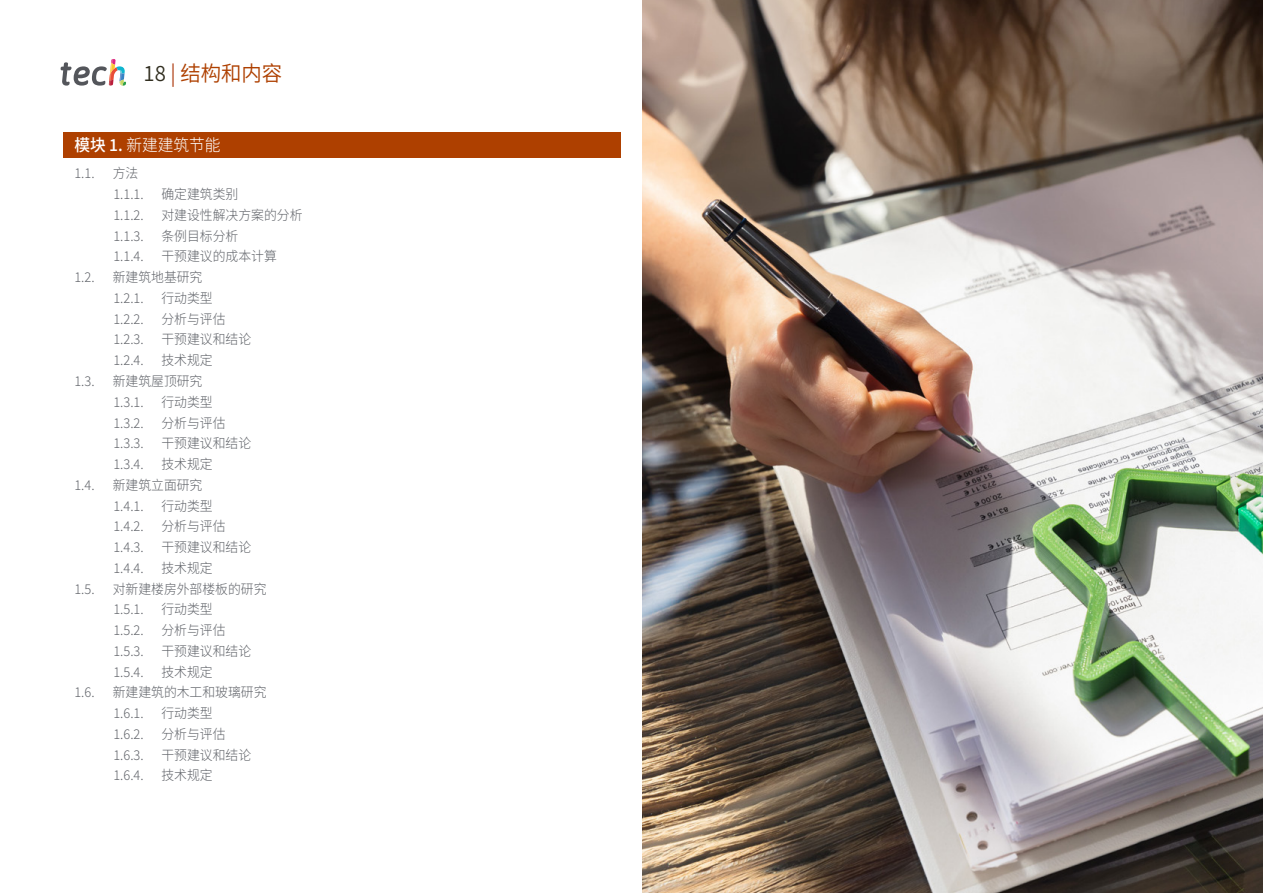
<style>
.page{position:relative;width:1263px;height:893px;background:#fff}
.page>*{position:absolute;margin:0;border:0;box-sizing:border-box;transform-origin:0 0}
.t1{font:21px "Source Han Sans CN";color:#ae4000}
.t2{font:300 16.5px "Source Han Sans CN";color:#fff;scale:.95 1}
.t3{font:300 13.5px/20.7px "Source Han Sans CN";color:#61646a;scale:.95 1}
.s1{color:#312e20}
.s2{color:#b04117}
.s3{font-weight:500}
</style>
<div class="page">
<div style="left:63px;top:132px;width:558px;height:25px;background:#ae4000"></div>
<svg style="left:61px;top:59px;width:65px;height:27px"></svg>
<img style="left:642px;top:0;width:621px;height:893px">
<h1 class="t1" style="left:144px;top:61px;width:140px"><span class="s1">18</span> <span class="s2">|</span> 结构和内容</h1>
<p class="t2" style="left:74px;top:136px;width:155px"><span class="s3">模块 1.</span> 新建建筑节能</p>
<p class="t3" style="left:74px;top:163px;width:23px">1.1.</p>
<p class="t3" style="left:113px;top:163px;width:34px">方法<br>1.1.1.</p>
<p class="t3" style="left:161px;top:184px;width:83px">确定建筑类别</p>
<p class="t3" style="left:113px;top:205px;width:33px">1.1.2.</p>
<p class="t3" style="left:161px;top:205px;width:150px">对建设性解决方案的分析</p>
<p class="t3" style="left:113px;top:226px;width:33px">1.1.3.</p>
<p class="t3" style="left:161px;top:226px;width:83px">条例目标分析</p>
<p class="t3" style="left:113px;top:246px;width:33px">1.1.4.</p>
<p class="t3" style="left:161px;top:246px;width:123px">干预建议的成本计算</p>
<p class="t3" style="left:74px;top:267px;width:23px">1.2.</p>
<p class="t3" style="left:113px;top:267px;width:96px">新建筑地基研究<br>1.2.1.</p>
<p class="t3" style="left:161px;top:288px;width:55px">行动类型</p>
<p class="t3" style="left:113px;top:309px;width:33px">1.2.2.</p>
<p class="t3" style="left:161px;top:309px;width:69px">分析与评估</p>
<p class="t3" style="left:113px;top:329px;width:33px">1.2.3.</p>
<p class="t3" style="left:161px;top:329px;width:96px">干预建议和结论</p>
<p class="t3" style="left:113px;top:350px;width:33px">1.2.4.</p>
<p class="t3" style="left:161px;top:350px;width:55px">技术规定</p>
<p class="t3" style="left:74px;top:371px;width:23px">1.3.</p>
<p class="t3" style="left:113px;top:371px;width:96px">新建筑屋顶研究<br>1.3.1.</p>
<p class="t3" style="left:161px;top:392px;width:55px">行动类型</p>
<p class="t3" style="left:113px;top:412px;width:33px">1.3.2.</p>
<p class="t3" style="left:161px;top:412px;width:69px">分析与评估</p>
<p class="t3" style="left:113px;top:433px;width:33px">1.3.3.</p>
<p class="t3" style="left:161px;top:433px;width:96px">干预建议和结论</p>
<p class="t3" style="left:113px;top:454px;width:33px">1.3.4.</p>
<p class="t3" style="left:161px;top:454px;width:55px">技术规定</p>
<p class="t3" style="left:74px;top:475px;width:23px">1.4.</p>
<p class="t3" style="left:113px;top:475px;width:96px">新建筑立面研究<br>1.4.1.</p>
<p class="t3" style="left:161px;top:495px;width:55px">行动类型</p>
<p class="t3" style="left:113px;top:516px;width:33px">1.4.2.</p>
<p class="t3" style="left:161px;top:516px;width:69px">分析与评估</p>
<p class="t3" style="left:113px;top:537px;width:33px">1.4.3.</p>
<p class="t3" style="left:161px;top:537px;width:96px">干预建议和结论</p>
<p class="t3" style="left:113px;top:558px;width:33px">1.4.4.</p>
<p class="t3" style="left:161px;top:558px;width:55px">技术规定</p>
<p class="t3" style="left:74px;top:578px;width:23px">1.5.</p>
<p class="t3" style="left:113px;top:578px;width:163px">对新建楼房外部楼板的研究<br>1.5.1.</p>
<p class="t3" style="left:161px;top:599px;width:55px">行动类型</p>
<p class="t3" style="left:113px;top:620px;width:33px">1.5.2.</p>
<p class="t3" style="left:161px;top:620px;width:69px">分析与评估</p>
<p class="t3" style="left:113px;top:641px;width:33px">1.5.3.</p>
<p class="t3" style="left:161px;top:641px;width:96px">干预建议和结论</p>
<p class="t3" style="left:113px;top:661px;width:33px">1.5.4.</p>
<p class="t3" style="left:161px;top:661px;width:55px">技术规定</p>
<p class="t3" style="left:74px;top:682px;width:23px">1.6.</p>
<p class="t3" style="left:113px;top:682px;width:163px">新建建筑的木工和玻璃研究<br>1.6.1.</p>
<p class="t3" style="left:161px;top:703px;width:55px">行动类型</p>
<p class="t3" style="left:113px;top:724px;width:33px">1.6.2.</p>
<p class="t3" style="left:161px;top:724px;width:69px">分析与评估</p>
<p class="t3" style="left:113px;top:744px;width:33px">1.6.3.</p>
<p class="t3" style="left:161px;top:744px;width:96px">干预建议和结论</p>
<p class="t3" style="left:113px;top:765px;width:33px">1.6.4.</p>
<p class="t3" style="left:161px;top:765px;width:55px">技术规定</p>
</div>
